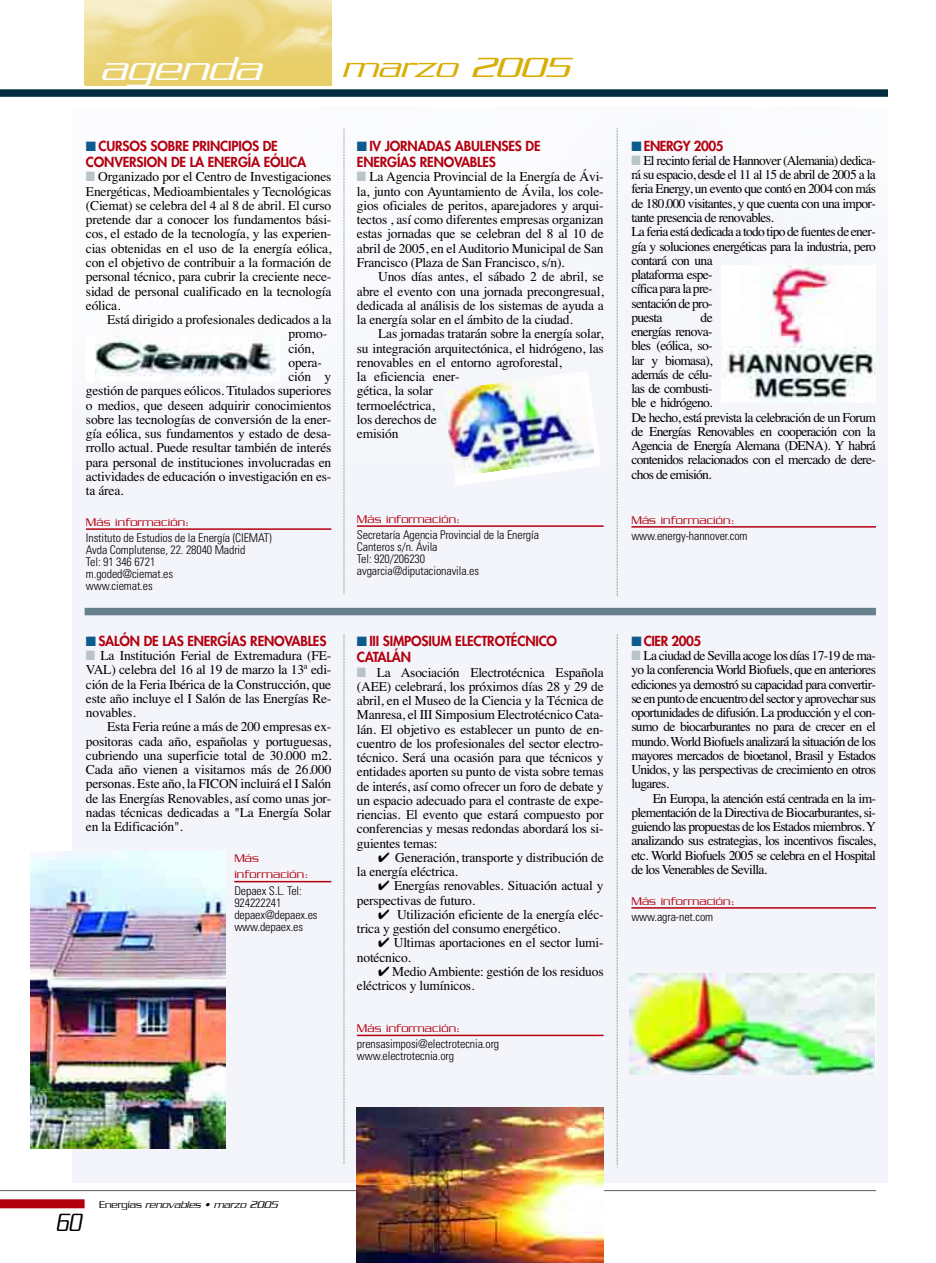
<style>
.page{position:relative;width:936px;height:1263px;background:#fff}
.page>*{position:absolute;margin:0;border:0;box-sizing:border-box;transform-origin:0 0}
.t1{font:italic 300 36px "Serpentine";color:#fff;scale:1.25 1}
.t2{font:italic 300 30px "Serpentine";color:#d9ad03;scale:1.25 1}
.t3{font:italic 300 27px "Serpentine";color:#000;scale:.7 1}
.t4{font:13.5px/14.2px "Times";letter-spacing:-.015em;color:#000;text-align:justify}
.t5{font:13.5px/14.2px "Times";letter-spacing:-.05em;color:#000}
.t6{font:800 13.5px/16.5px "Futura";letter-spacing:-.015em;color:#b3000f}
.t7{font:300 condensed 12px/12px "Univers";letter-spacing:-.01em;color:#000}
.t8{font:300 12px/16.5px "Serpentine";letter-spacing:.015em;color:#b3000f}
.t9{font:italic 300 10.5px "Serpentine";color:#000}
.s1{color:#0d5a8e}
.s2{color:#b8c4c7}
.s3{font-style:normal}
</style>
<div class="page">
<div style="left:73px;top:106px;width:814px;height:1077px;background:#f4f5fa"></div>
<div style="left:85px;top:1px;width:246px;height:85px;background:#e8ce68"></div>
<img style="left:85px;top:1px;width:246px;height:76px">
<div style="left:0;top:1199px;width:85px;height:9px;background:#b3000f"></div>
<div style="left:0;top:89px;width:887px;height:8px;background:#002c3e"></div>
<div style="left:85px;top:608px;width:790px;height:7px;background:#66818b"></div>
<svg style="left:343px;top:128px;width:1px;height:466px"></svg>
<svg style="left:616px;top:128px;width:1px;height:468px"></svg>
<svg style="left:343px;top:634px;width:1px;height:530px"></svg>
<svg style="left:616px;top:634px;width:1px;height:531px"></svg>
<hr style="left:357px;top:525px;width:246px;height:2px;background:#b3000f">
<hr style="left:631px;top:526px;width:244px;height:2px;background:#b3000f">
<hr style="left:86px;top:528px;width:245px;height:2px;background:#b3000f">
<hr style="left:357px;top:1035px;width:246px;height:1px;background:#b3000f">
<hr style="left:631px;top:907px;width:244px;height:2px;background:#b3000f">
<hr style="left:234px;top:881px;width:97px;height:1px;background:#b3000f">
<img style="left:30px;top:852px;width:195px;height:297px">
<hr style="left:0;top:1190px;width:875px;height:1px;background:#5c6264">
<img style="left:629px;top:973px;width:245px;height:101px">
<img style="left:721px;top:265px;width:154px;height:138px">
<svg style="left:455px;top:416px;width:145px;height:69px"></svg>
<img style="left:445px;top:371px;width:148px;height:105px">
<div style="left:85px;top:336px;width:194px;height:45px;background:#fff"></div>
<img style="left:96px;top:336px;width:180px;height:40px">
<img style="left:357px;top:1107px;width:246px;height:156px">
<h1 class="t1" style="left:100px;top:57px;width:138px">agenda</h1>
<h2 class="t2" style="left:341px;top:57px;width:190px">marzo 2005</h2>
<p class="t6" style="left:86px;top:138px;width:222px"><span class="s1">■</span> CURSOS SOBRE PRINCIPIOS DE<br>CONVERSION DE LA ENERGÍA EÓLICA</p>
<p class="t4" style="left:86px;top:171px;width:247px"><span class="s2">■</span> Organizado por el Centro de Investigaciones Energéticas, Medioambientales y Tecnológicas (Ciemat) se celebra del 4 al 8 de abril. El curso pretende dar a conocer los fundamentos bási&shy;cos, el estado de la tecnología, y las experien&shy;cias obtenidas en el uso de la energía eólica, con el objetivo de contribuir a la formación de personal técnico, para cubrir la creciente nece&shy;sidad de personal cualificado en la tecnología eólica.</p>
<p class="t4" style="left:107px;top:314px;width:226px">Está dirigido a profesionales dedicados a la</p>
<p class="t4" style="left:288px;top:328px;width:40px">promo-</p>
<p class="t4" style="left:288px;top:342px;width:27px">ción,</p>
<p class="t4" style="left:288px;top:356px;width:35px">opera-</p>
<p class="t4" style="left:288px;top:371px;width:44px">ción y</p>
<p class="t4" style="left:86px;top:385px;width:247px">gestión de parques eólicos. Titulados superiores</p>
<p class="t4" style="left:86px;top:399px;width:247px">o medios, que deseen adquirir conocimientos</p>
<p class="t4" style="left:86px;top:413px;width:247px">sobre las tecnologías de conversión de la ener-</p>
<p class="t4" style="left:86px;top:428px;width:247px">gía eólica, sus fundamentos y estado de desa-</p>
<p class="t4" style="left:86px;top:442px;width:247px">rrollo actual. Puede resultar también de interés</p>
<p class="t4" style="left:86px;top:456px;width:247px">para personal de instituciones involucradas en</p>
<p class="t4" style="left:86px;top:470px;width:247px">actividades de educación o investigación en es-</p>
<p class="t4" style="left:86px;top:485px;width:39px">ta área.</p>
<p class="t8" style="left:86px;top:515px;width:105px">Más información:</p>
<p class="t7" style="left:86px;top:533px;width:187px">Instituto de Estudios de la Energía (CIEMAT)<br>Avda Complutense, 22. 28040 Madrid<br>Tel: 91 346 6721<br>m.goded@ciemat.es<br>www.ciemat.es</p>
<p class="t6" style="left:86px;top:633px;width:242px"><span class="s1">■</span> SALÓN DE LAS ENERGÍAS RENOVABLES</p>
<p class="t4" style="left:86px;top:650px;width:247px"><span class="s2">■</span> La Institución Ferial de Extremadura (FE-VAL) celebra del 16 al 19 de marzo la 13ª edi&shy;ción de la Feria Ibérica de la Construcción, que este año incluye el I Salón de las Energías Re&shy;novables.</p>
<p class="t4" style="left:86px;top:721px;width:247px;text-indent:21px">Esta Feria reúne a más de 200 empresas ex&shy;positoras cada año, españolas y portuguesas, cubriendo una superficie total de 30.000 m2.<br>Cada año vienen a visitarnos más de 26.000 personas. Este año, la FICON incluirá el I Salón de las Energías Renovables, así como unas jor&shy;nadas técnicas dedicadas a "La Energía Solar en la Edificación".</p>
<p class="t8" style="left:234px;top:851px;width:75px">Más información:</p>
<p class="t7" style="left:234px;top:885px;width:85px">Depaex S.L. Tel:<br>924222241 depaex@depaex.es www.depaex.es</p>
<p class="t6" style="left:357px;top:138px;width:185px"><span class="s1">■</span> IV JORNADAS ABULENSES DE<br>ENERGÍAS RENOVABLES</p>
<p class="t4" style="left:357px;top:171px;width:248px"><span class="s2">■</span> La Agencia Provincial de la Energía de Ávi&shy;la, junto con Ayuntamiento de Ávila, los cole&shy;gios oficiales de peritos, aparejadores y arqui&shy;tectos , así como diferentes empresas organizan estas jornadas que se celebran del 8 al 10 de abril de 2005, en el Auditorio Municipal de San Francisco (Plaza de San Francisco, s/n).</p>
<p class="t4" style="left:357px;top:271px;width:248px;text-indent:21px">Unos días antes, el sábado 2 de abril, se abre el evento con una jornada precongresual, dedicada al análisis de los sistemas de ayuda a la energía solar en el ámbito de la ciudad.</p>
<p class="t4" style="left:357px;top:328px;width:248px;text-align:left;text-indent:21px">Las jornadas tratarán sobre la energía solar, su integración arquitectónica, el hidrógeno, las renovables en el entorno agroforestal,<br>la eficiencia ener-<br>gética, la solar<br>termoeléctrica,<br>los derechos de<br>emisión</p>
<p class="t8" style="left:357px;top:512px;width:105px">Más información:</p>
<p class="t7" style="left:357px;top:530px;width:184px">Secretaría Agencia Provincial de la Energía<br>Canteros s/n. Ávila<br>Tel: 920/206230 avgarcia@diputacionavila.es</p>
<p class="t6" style="left:357px;top:633px;width:202px"><span class="s1">■</span> III SIMPOSIUM ELECTROTÉCNICO<br>CATALÁN</p>
<p class="t4" style="left:357px;top:666px;width:248px"><span class="s2">■</span> La Asociación Electrotécnica Española (AEE) celebrará, los próximos días 28 y 29 de abril, en el Museo de la Ciencia y la Técnica de Manresa, el III Simposium Electrotécnico Cata&shy;lán. El objetivo es establecer un punto de en&shy;cuentro de los profesionales del sector electro&shy;técnico. Será una ocasión para que técnicos y entidades aporten su punto de vista sobre temas de interés, así como ofrecer un foro de debate y un espacio adecuado para el contraste de expe&shy;riencias. El evento que estará compuesto por conferencias y mesas redondas abordará los si&shy;guientes temas:</p>
<p class="t4" style="left:357px;top:851px;width:248px;text-indent:21px">✔ Generación, transporte y distribución de la energía eléctrica.</p>
<p class="t4" style="left:357px;top:880px;width:248px;text-indent:21px">✔ Energías renovables. Situación actual y perspectivas de futuro.</p>
<p class="t4" style="left:357px;top:908px;width:248px;text-indent:21px">✔ Utilización eficiente de la energía eléc&shy;trica y gestión del consumo energético.</p>
<p class="t4" style="left:357px;top:937px;width:248px;text-indent:21px">✔ Ultimas aportaciones en el sector lumi&shy;notécnico.</p>
<p class="t4" style="left:357px;top:965px;width:248px;text-indent:21px">✔ Medio Ambiente: gestión de los residuos eléctricos y lumínicos.</p>
<p class="t8" style="left:357px;top:1021px;width:105px">Más información:</p>
<p class="t7" style="left:357px;top:1039px;width:144px">prensasimposi@electrotecnia.org www.electrotecnia.org</p>
<p class="t6" style="left:631px;top:138px;width:94px"><span class="s1">■</span> ENERGY 2005</p>
<p class="t5" style="left:631px;top:155px;width:246px"><span class="s2">■</span> El recinto ferial de Hannover (Alemania) dedica&shy;rá su espacio, desde el 11 al 15 de abril de 2005 a la feria Energy, un evento que contó en 2004 con más de 180.000 visitantes, y que cuenta con una impor&shy;tante presencia de renovables.<br>La feria está dedicada a todo tipo de fuentes de ener&shy;gía y soluciones energéticas para la industria, pero contará con una<br>plataforma espe-<br>cífica para la pre-<br>sentación de pro-<br>puesta</p>
<p class="t5" style="left:631px;top:311px;width:246px;text-indent:69px">de<br>energías renova-<br>bles (eólica, so-<br>lar y biomasa),<br>además de célu-<br>las de combusti-<br>ble e hidrógeno.<br>De hecho, está prevista la celebración de un Forum de Energías Renovables en cooperación con la<br>Agencia de Energía Alemana (DENA). Y habrá contenidos relacionados con el mercado de dere&shy;chos de emisión.</p>
<p class="t8" style="left:631px;top:512px;width:105px">Más información:</p>
<p class="t7" style="left:631px;top:531px;width:118px">www.energy-hannover.com</p>
<p class="t6" style="left:631px;top:633px;width:71px"><span class="s1">■</span> CIER 2005</p>
<p class="t4" style="left:631px;top:650px;width:246px"><span class="s2">■</span> La ciudad de Sevilla acoge los días 17-19 de ma&shy;yo la conferencia World Biofuels, que en anteriores ediciones ya demostró su capacidad para convertir&shy;se en punto de encuentro del sector y aprovechar sus oportunidades de difusión. La producción y el con&shy;sumo de biocarburantes no para de crecer en el mundo. World Biofuels analizará la situación de los mayores mercados de bioetanol, Brasil y Estados Unidos, y las perspectivas de crecimiento en otros lugares.</p>
<p class="t4" style="left:631px;top:792px;width:246px;text-indent:21px">En Europa, la atención está centrada en la im&shy;plementación de la Directiva de Biocarburantes, si&shy;guiendo las propuestas de los Estados miembros. Y analizando sus estrategias, los incentivos fiscales, etc. World Biofuels 2005 se celebra en el Hospital de los Venerables de Sevilla.</p>
<p class="t8" style="left:631px;top:893px;width:105px">Más información:</p>
<p class="t7" style="left:631px;top:912px;width:83px">www.agra-net.com</p>
<h3 class="t3" style="left:56px;top:1214px;width:43px">60</h3>
<p class="t9" style="left:99px;top:1201px;width:182px"><span class="s3">E n e r g í a s</span> renovables • marzo 2005</p>
</div>
